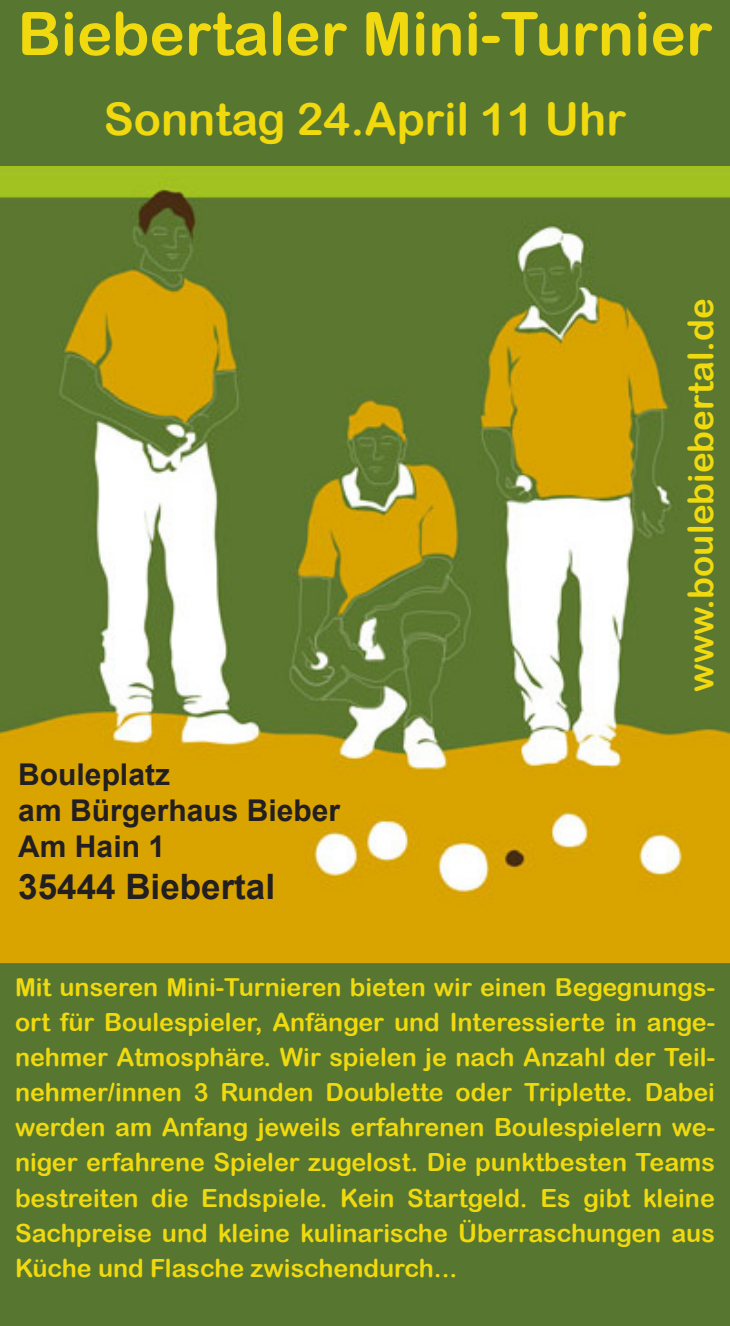
<style>
.page{position:relative;width:730px;height:1326px;background:#fff}
.page>*{position:absolute;margin:0;border:0;box-sizing:border-box;transform-origin:0 0}
.t1{font:60px "Arial Rounded MT Bold";color:#f0d90e}
.t2{font:45px "Arial Rounded MT Bold";color:#f0d90e}
.t3{font:35px "Arial Rounded MT Bold";color:#f0d90e}
.t4{font:700 35px "Arial";color:#231f20}
.t5{font:700 30px/36px "Arial";color:#231f20}
.t6{font:25px/35px "Arial Rounded MT Bold";color:#f0d90e;text-align:justify}
</style>
<div class="page">
<img style="left:0;top:166px;width:730px;height:797px">
<div style="left:0;top:0;width:730px;height:166px;background:#577630"></div>
<div style="left:8px;top:970px;width:714px;height:348px;background:#577630"></div>
<div style="left:0;top:963px;width:730px;height:362px;border:15px solid #577630"></div>
<p class="t1" style="left:18px;top:-2px;width:696px">Biebertaler Mini-Turnier</p>
<p class="t2" style="left:104px;top:92px;width:524px">Sonntag 24.April 11 Uhr</p>
<p class="t5" style="left:18px;top:756px;width:153px">Bouleplatz</p>
<p class="t5" style="left:18px;top:792px;width:323px">am Bürgerhaus Bieber<br>Am Hain 1</p>
<p class="t4" style="left:18px;top:862px;width:258px">35444 Biebertal</p>
<p class="t3" style="left:680px;top:691px;width:395px;rotate:-90deg">www.boulebiebertal.de</p>
<p class="t6" style="left:15px;top:969px;width:701px">Mit unseren Mini-Turnieren bieten wir einen Begegnungs&shy;ort für Boulespieler, Anfänger und Interessierte in ange&shy;nehmer Atmosphäre. Wir spielen je nach Anzahl der Teil&shy;nehmer/innen 3 Runden Doublette oder Triplette. Dabei werden am Anfang jeweils erfahrenen Boulespielern we&shy;niger erfahrene Spieler zugelost. Die punktbesten Teams bestreiten die Endspiele. Kein Startgeld. Es gibt kleine Sachpreise und kleine kulinarische Überraschungen aus Küche und Flasche zwischendurch...</p>
</div>
